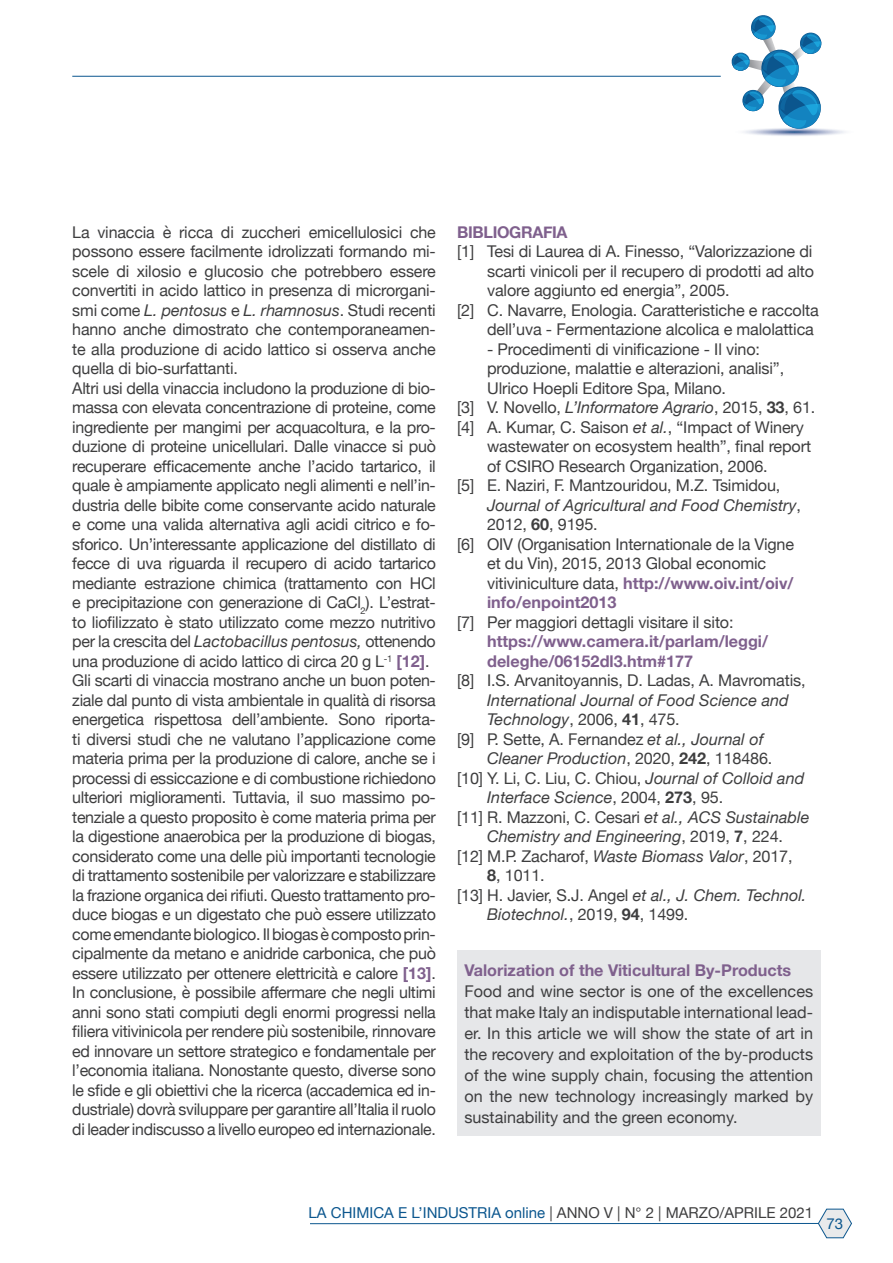
<style>
.page{position:relative;width:893px;height:1263px;background:#fff}
.page>*{position:absolute;margin:0;border:0;box-sizing:border-box;transform-origin:0 0}
.Body_Text_2{font:16.2px/19.5px "Helvetica Neue";letter-spacing:-.01em;color:#3e3e3f}
.Normale{font:16.2px/21px "Helvetica Neue";color:#3e3e3f;text-align:justify}
.Body_Text_2-2{font:italic 16.2px/19.5px "Helvetica Neue";color:#3e3e3f}
.Body_Text_2-3{font:700 16.2px/19.5px "Helvetica Neue";color:#7f608d}
.Normale-2{font:700 16.2px "Helvetica Neue";color:#7f608d}
.Body_Text_2-4{font:700 16.2px "Helvetica Neue";letter-spacing:-.02em;color:#7f608d}
.t1{font:15px "Helvetica Neue";color:#0b568e}
.s1{font-style:italic}
.s2{font-weight:700;color:#7f608d}
.s3{font-weight:700}
.s4{font-weight:400;color:#3e3e3f}
.s5{font-style:normal}
.s6{font-weight:700;font-style:normal}
.s7{color:#3e3e3f}
</style>
<div class="page">
<hr style="left:72px;top:76px;width:649px;height:1px;background:#0b568e">
<svg style="left:731px;top:15px;width:114px;height:121px"></svg>
<svg style="left:818px;top:1209px;width:34px;height:29px"></svg>
<hr style="left:310px;top:1223px;width:508px;height:1px;background:#0b568e">
<div style="left:457px;top:950px;width:364px;height:186px;background:#e6e7e9"></div>
<p class="Body_Text_2" style="left:72px;top:223px;width:365px;text-align:justify">La vinaccia è ricca di zuccheri emicellulosici che possono essere facilmente idrolizzati formando mi&shy;scele di xilosio e glucosio che potrebbero essere convertiti in acido lattico in presenza di microrgani&shy;smi come <span class="s1">L. pentosus</span> e <span class="s1">L. rhamnosus</span>. Studi recenti hanno anche dimostrato che contemporaneamen&shy;te alla produzione di acido lattico si osserva anche quella di bio-surfattanti.</p>
<p class="Body_Text_2" style="left:72px;top:379px;width:365px;text-align:justify">Altri usi della vinaccia includono la produzione di bio&shy;massa con elevata concentrazione di proteine, come ingrediente per mangimi per acquacoltura, e la pro&shy;duzione di proteine unicellulari. Dalle vinacce si può recuperare efficacemente anche l’acido tartarico, il quale è ampiamente applicato negli alimenti e nell’in&shy;dustria delle bibite come conservante acido naturale e come una valida alternativa agli acidi citrico e fo&shy;sforico. Un’interessante applicazione del distillato di fecce di uva riguarda il recupero di acido tartarico mediante estrazione chimica (trattamento con HCl e precipitazione con generazione di CaCl<sub>2</sub>). L’estrat&shy;to liofilizzato è stato utilizzato come mezzo nutritivo per la crescita del <span class="s1">Lactobacillus pentosus,</span> ottenendo una produzione di acido lattico di circa 20 g L<sup>-1</sup> <span class="s2">[12]</span>.</p>
<p class="Body_Text_2" style="left:72px;top:672px;width:365px;text-align:justify">Gli scarti di vinaccia mostrano anche un buon poten&shy;ziale dal punto di vista ambientale in qualità di risorsa energetica rispettosa dell’ambiente. Sono riporta&shy;ti diversi studi che ne valutano l’applicazione come materia prima per la produzione di calore, anche se i processi di essiccazione e di combustione richiedono ulteriori miglioramenti. Tuttavia, il suo massimo po&shy;tenziale a questo proposito è come materia prima per la digestione anaerobica per la produzione di biogas, considerato come una delle più importanti tecnologie di trattamento sostenibile per valorizzare e stabilizzare la frazione organica dei rifiuti. Questo trattamento pro&shy;duce biogas e un digestato che può essere utilizzato come emendante biologico. Il biogas è composto prin&shy;cipalmente da metano e anidride carbonica, che può essere utilizzato per ottenere elettricità e calore <span class="s2">[13]</span>.</p>
<p class="Body_Text_2" style="left:72px;top:984px;width:365px;text-align:justify">In conclusione, è possibile affermare che negli ultimi anni sono stati compiuti degli enormi progressi nella filiera vitivinicola per rendere più sostenibile, rinnovare ed innovare un settore strategico e fondamentale per l’economia italiana. Nonostante questo, diverse sono le sfide e gli obiettivi che la ricerca (accademica ed in&shy;dustriale) dovrà sviluppare per garantire all’Italia il ruolo di leader indiscusso a livello europeo ed internazionale.</p>
<p class="Body_Text_2-4" style="left:457px;top:219px;width:112px">BIBLIOGRAFIA</p>
<p class="Body_Text_2" style="left:487px;top:243px;width:329px;text-align:justify;text-indent:-30px">[1] Tesi di Laurea di A. Finesso, “Valorizzazione di scarti vinicoli per il recupero di prodotti ad alto valore aggiunto ed energia”, 2005.</p>
<p class="Body_Text_2" style="left:487px;top:301px;width:333px;text-indent:-30px">[2] C. Navarre, Enologia. Caratteristiche e raccolta dell’uva - Fermentazione alcolica e malolattica</p>
<p class="Body_Text_2" style="left:487px;top:340px;width:299px">- Procedimenti di vinificazione - Il vino: produzione, malattie e alterazioni, analisi”,<br>Ulrico Hoepli Editore Spa, Milano.</p>
<p class="Body_Text_2" style="left:457px;top:399px;width:360px">[3] V. Novello, <span class="s1">L’Informatore Agrario</span>, 2015, <span class="s3">33</span>, 61.</p>
<p class="Body_Text_2" style="left:487px;top:418px;width:325px;text-indent:-30px">[4] A. Kumar, C. Saison <span class="s1">et al.</span>, “Impact of Winery wastewater on ecosystem health”, final report of CSIRO Research Organization, 2006.</p>
<p class="Body_Text_2" style="left:487px;top:477px;width:315px;text-indent:-30px">[5] E. Naziri, F. Mantzouridou, M.Z. Tsimidou,<br><span class="s1">Journal of Agricultural and Food Chemistry</span>,<br>2012, <span class="s3">60</span>, 9195.</p>
<p class="Body_Text_2" style="left:487px;top:535px;width:309px;text-indent:-30px">[6] OIV (Organisation Internationale de la Vigne et du Vin), 2015, 2013 Global economic vitiviniculture data, <span class="s2">http://www.oiv.int/oiv/ info/enpoint2013</span></p>
<p class="Body_Text_2-3" style="left:487px;top:613px;width:283px;text-indent:-30px"><span class="s4">[7] Per maggiori dettagli visitare il sito: </span>https://www.camera.it/parlam/leggi/ deleghe/06152dl3.htm#177</p>
<p class="Body_Text_2" style="left:487px;top:672px;width:320px;text-indent:-30px">[8] I.S. Arvanitoyannis, D. Ladas, A. Mavromatis,<br><span class="s1">International Journal of Food Science and<br>Technology</span>, 2006, <span class="s3">41</span>, 475.</p>
<p class="Body_Text_2" style="left:487px;top:730px;width:287px;text-indent:-30px">[9] P. Sette, A. Fernandez <span class="s1">et al., Journal of<br>Cleaner Production</span>, 2020, <span class="s3">242</span>, 118486.</p>
<p class="Body_Text_2-2" style="left:487px;top:769px;width:319px;text-indent:-30px"><span class="s5">[10] Y. Li, C. Liu, C. Chiou,</span> Journal of Colloid and<br>Interface Science<span class="s5">, 2004,</span> <span class="s6">273</span><span class="s5">, 95.</span></p>
<p class="Body_Text_2-2" style="left:457px;top:808px;width:354px;text-align:center"><span class="s5">[11] R. Mazzoni, C. Cesari</span> et al., ACS Sustainable<br>Chemistry and Engineering<span class="s5">, 2019,</span> <span class="s6">7</span><span class="s5">, 224.</span></p>
<p class="Body_Text_2" style="left:457px;top:847px;width:337px">[12] M.P. Zacharof, <span class="s1">Waste Biomass Valor</span>, 2017,</p>
<p class="Body_Text_2" style="left:487px;top:867px;width:59px"><span class="s3">8</span>, 1011.</p>
<p class="Body_Text_2" style="left:487px;top:886px;width:321px;text-indent:-30px">[13] H. Javier, S.J. Angel <span class="s1">et al., J. Chem. Technol.<br>Biotechnol.</span>, 2019, <span class="s3">94</span>, 1499.</p>
<p class="Normale-2" style="left:464px;top:958px;width:328px">Valorization of the Viticultural By-Products</p>
<p class="Normale" style="left:464px;top:982px;width:350px">Food and wine sector is one of the excellences that make Italy an indisputable international lead&shy;er. In this article we will show the state of art in the recovery and exploitation of the by-products of the wine supply chain, focusing the attention on the new technology increasingly marked by sustainability and the green economy.</p>
<p class="t1" style="left:309px;top:1202px;width:506px">LA CHIMICA E L’INDUSTRIA online <span class="s7">| ANNO V | N° 2 | MARZO/APRILE 2021</span></p>
<p class="t1" style="left:826px;top:1212px;width:18px">73</p>
</div>
